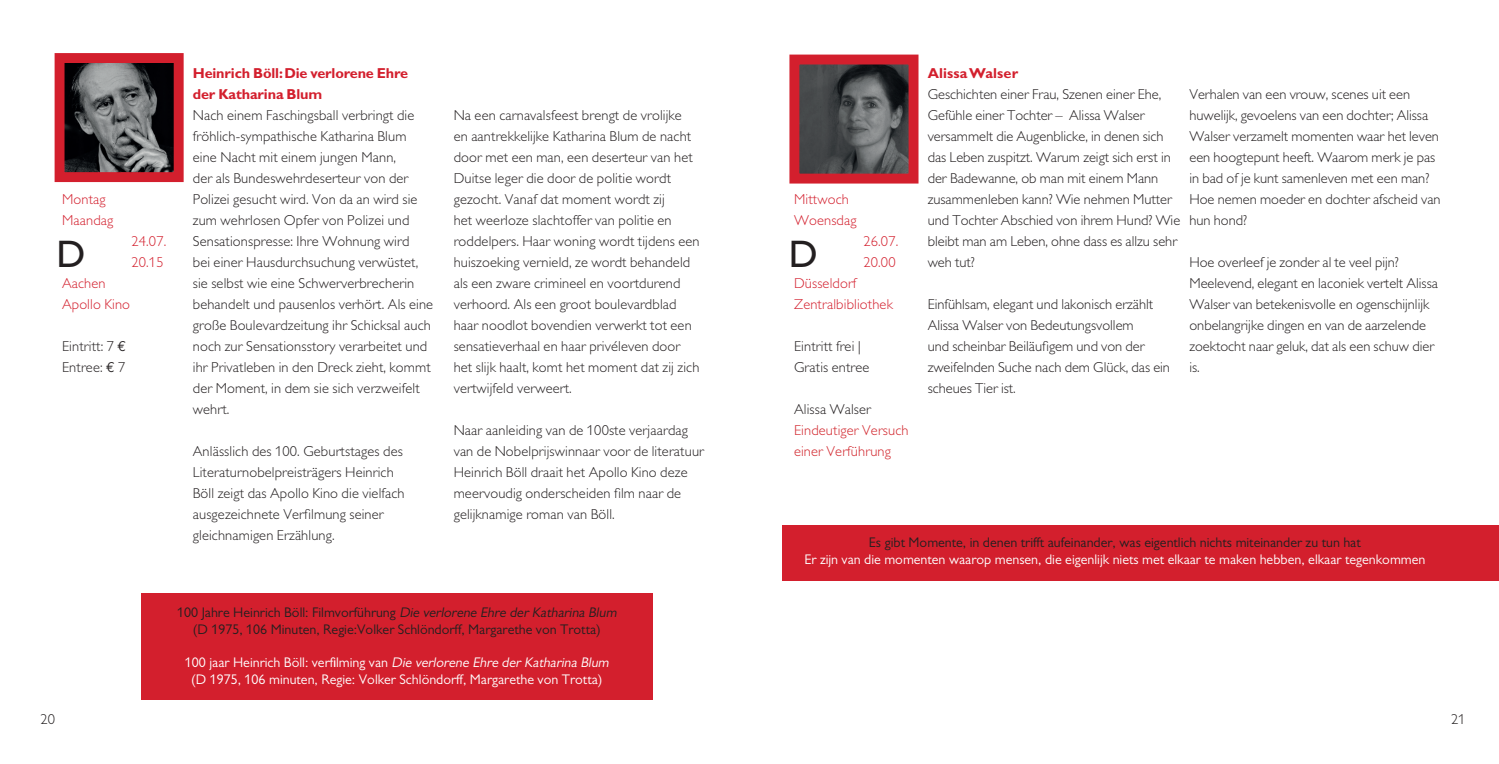
<style>
.page{position:relative;width:1499px;height:764px;background:#fff}
.page>*{position:absolute;margin:0;border:0;box-sizing:border-box;transform-origin:0 0}
.t1{font:38.5px "Gill Sans Std";color:#231f20}
.t2{font:300 14.35px/21px "Gill Alt One T";letter-spacing:.01em;color:#231f20}
.t3{font:300 14.35px/21px "Gill Alt One T";letter-spacing:.01em;color:#d31f2d}
.t4{font:700 14.35px/21px "Gill Sans Std";letter-spacing:-.01em;color:#d31f2d}
.t5{font:300 14.35px/21px "Gill Alt One T";letter-spacing:.01em;color:#d1232a}
.t6{font:700 14.35px "Gill Sans Std";letter-spacing:.01em;color:#d31f2d}
.t7{font:14px/16.8px "Gill Alt One T";color:#fff;text-align:center}
.t8{font:14px/16.8px "Gill Alt One T";color:#231f20;text-align:center}
.s1{font-family:"Euro Mono";font-weight:400}
.s2{font-style:italic}
</style>
<div class="page">
<img style="left:800px;top:66px;width:107px;height:107px">
<div style="left:789px;top:55px;width:129px;height:129px;border:10px solid #d31f2d"></div>
<div style="left:782px;top:525px;width:716px;height:55px;background:#d31f2d"></div>
<img style="left:66px;top:64px;width:107px;height:107px">
<div style="left:55px;top:53px;width:129px;height:129px;border:10px solid #d31f2d"></div>
<div style="left:141px;top:593px;width:511px;height:106px;background:#d31f2d"></div>
<p class="t3" style="left:62px;top:189px;width:53px">Montag<br>Maandag</p>
<h1 class="t1" style="left:56px;top:232px;width:30px">D</h1>
<p class="t3" style="left:131px;top:231px;width:36px">24.07.<br>20.15</p>
<p class="t3" style="left:62px;top:273px;width:70px">Aachen<br>Apollo Kino</p>
<p class="t2" style="left:62px;top:336px;width:66px">Eintritt: 7 <span class="s1">€<br></span>Entree: <span class="s1">€</span> 7</p>
<p class="t4" style="left:193px;top:63px;width:217px">Heinrich Böll: Die verlorene Ehre der Katharina Blum</p>
<p class="t2" style="left:193px;top:105px;width:242px">Nach einem Faschingsball verbringt die fröhlich-sympathische Katharina Blum eine Nacht mit einem jungen Mann,<br>der als Bundeswehrdeserteur von der Polizei gesucht wird. Von da an wird sie zum wehrlosen Opfer von Polizei und Sensationspresse: Ihre Wohnung wird<br>bei einer Hausdurchsuchung verwüstet, sie selbst wie eine Schwerverbrecherin behandelt und pausenlos verhört. Als eine große Boulevardzeitung ihr Schicksal auch noch zur Sensationsstory verarbeitet und ihr Privatleben in den Dreck zieht, kommt der Moment, in dem sie sich verzweifelt wehrt.</p>
<p class="t2" style="left:193px;top:441px;width:213px">Anlässlich des 100. Geburtstages des Literaturnobelpreisträgers Heinrich Böll zeigt das Apollo Kino die vielfach ausgezeichnete Verfilmung seiner gleichnamigen Erzählung.</p>
<p class="t2" style="left:453px;top:105px;width:247px">Na een carnavalsfeest brengt de vrolijke<br>en aantrekkelijke Katharina Blum de nacht door met een man, een deserteur van het Duitse leger die door de politie wordt gezocht. Vanaf dat moment wordt zij<br>het weerloze slachtoffer van politie en roddelpers. Haar woning wordt tijdens een huiszoeking vernield, ze wordt behandeld als een zware crimineel en voortdurend verhoord. Als een groot boulevardblad haar noodlot bovendien verwerkt tot een sensatieverhaal en haar privéleven door het slijk haalt, komt het moment dat zij zich vertwijfeld verweert.</p>
<p class="t2" style="left:453px;top:420px;width:252px">Naar aanleiding van de 100ste verjaardag van de Nobelprijswinnaar voor de literatuur Heinrich Böll draait het Apollo Kino deze meervoudig onderscheiden film naar de gelijknamige roman van Böll.</p>
<p class="t3" style="left:794px;top:189px;width:64px">Mittwoch<br>Woensdag</p>
<p class="t3" style="left:863px;top:231px;width:36px">26.07.<br>20.00</p>
<p class="t3" style="left:794px;top:273px;width:100px">Düsseldorf<br>Zentralbibliothek</p>
<p class="t2" style="left:794px;top:336px;width:77px">Eintritt frei |<br>Gratis entree</p>
<p class="t2" style="left:794px;top:399px;width:78px">Alissa Walser</p>
<p class="t5" style="left:794px;top:420px;width:116px">Eindeutiger Versuch einer Verführung</p>
<h1 class="t1" style="left:788px;top:232px;width:30px">D</h1>
<p class="t6" style="left:927px;top:65px;width:92px">Alissa Walser</p>
<p class="t2" style="left:927px;top:84px;width:254px">Geschichten einer Frau, Szenen einer Ehe, Gefühle einer Tochter – Alissa Walser versammelt die Augenblicke, in denen sich das Leben zuspitzt. Warum zeigt sich erst in der Badewanne, ob man mit einem Mann zusammenleben kann? Wie nehmen Mutter und Tochter Abschied von ihrem Hund? Wie bleibt man am Leben, ohne dass es allzu sehr weh tut?</p>
<p class="t2" style="left:927px;top:294px;width:244px">Einfühlsam, elegant und lakonisch erzählt Alissa Walser von Bedeutungsvollem<br>und scheinbar Beiläufigem und von der zweifelnden Suche nach dem Glück, das ein scheues Tier ist.</p>
<p class="t2" style="left:1189px;top:84px;width:253px">Verhalen van een vrouw, scenes uit een huwelijk, gevoelens van een dochter; Alissa Walser verzamelt momenten waar het leven een hoogtepunt heeft. Waarom merk je pas in bad of je kunt samenleven met een man?<br>Hoe nemen moeder en dochter afscheid van hun hond?</p>
<p class="t2" style="left:1189px;top:252px;width:250px">Hoe overleef je zonder al te veel pijn?<br>Meelevend, elegant en laconiek vertelt Alissa Walser van betekenisvolle en ogenschijnlijk onbelangrijke dingen en van de aarzelende zoektocht naar geluk, dat als een schuw dier is.</p>
<p class="t8" style="left:868px;top:534px;width:493px">Es gibt Momente, in denen trifft aufeinander, was eigentlich nichts miteinander zu tun hat</p>
<p class="t7" style="left:804px;top:551px;width:622px">Er zijn van die momenten waarop mensen, die eigenlijk niets met elkaar te maken hebben, elkaar tegenkommen</p>
<p class="t8" style="left:177px;top:604px;width:443px">100 Jahre Heinrich Böll: Filmvorführung <span class="s2">Die verlorene Ehre derKatharina Blum </span>(D 1975, 106 Minuten, Regie:Volker Schlöndorff, Margarethe von Trotta)</p>
<p class="t7" style="left:185px;top:654px;width:428px">100 jaar Heinrich Böll: verfilming van <span class="s2">Die verlorene Ehre derKatharina Blum </span>(D 1975, 106 minuten, Regie: Volker Schlöndorff, Margarethe von Trotta)</p>
<p class="t2" style="left:41px;top:709px;width:16px">20</p>
<p class="t2" style="left:1450px;top:709px;width:16px">21</p>
</div>
